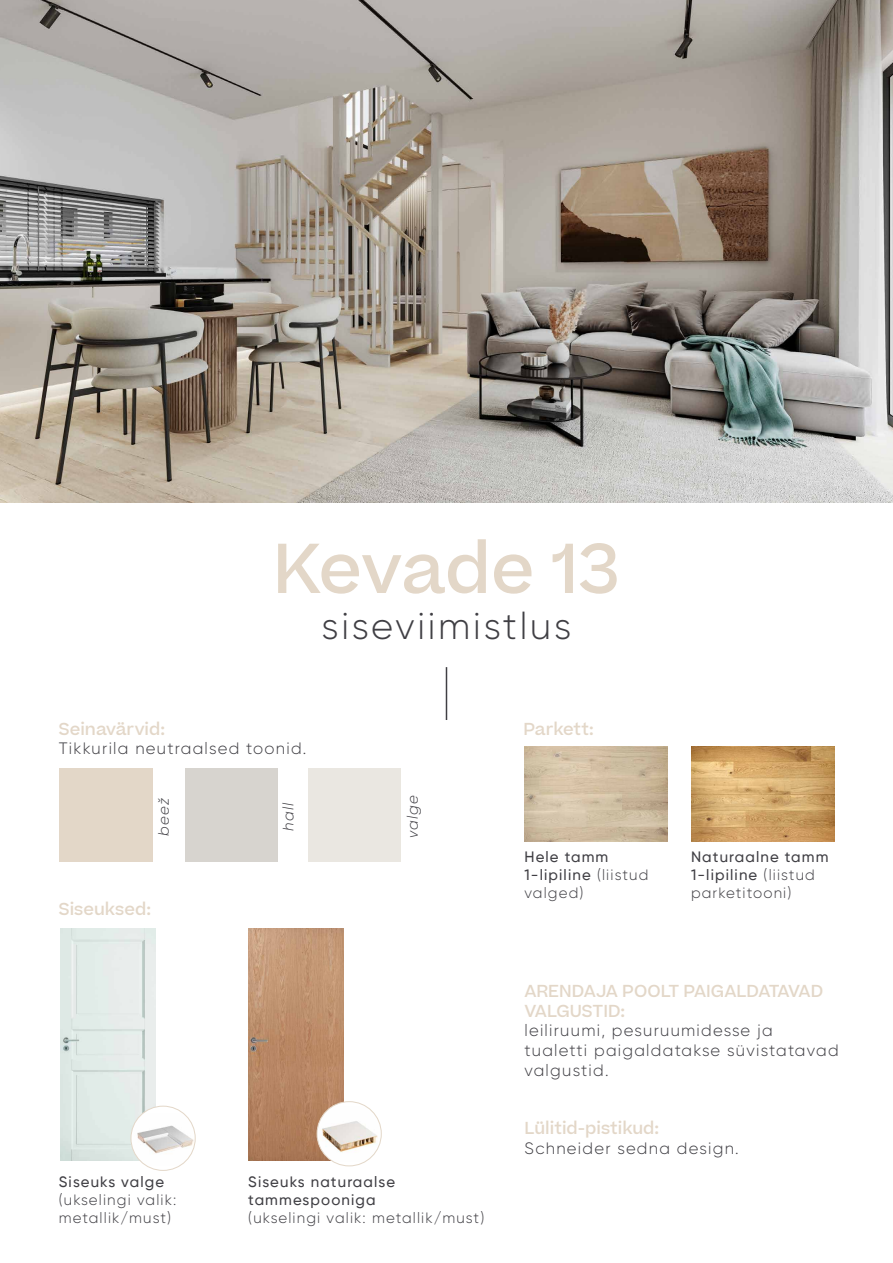
<style>
.page{position:relative;width:893px;height:1263px;background:#fff}
.page>*{position:absolute;margin:0;border:0;box-sizing:border-box;transform-origin:0 0}
.t1{font:500 67.5px "Beatrice";letter-spacing:-.005em;color:#e3d7c8}
.t2{font:300 37.5px "Gilroy";letter-spacing:.075em;color:#403f44}
.t3{font:300 16.5px/19.8px "Gilroy";letter-spacing:.075em;color:#403f44}
.t4{font:500 16.5px/19.8px "Beatrice";color:#e3d7c8}
.t5{font:500 15px/18px "Gilroy";letter-spacing:.075em;color:#403f44}
.t6{font:300 15px/18px "Gilroy";letter-spacing:.075em;color:#403f44}
.t7{font:italic 300 15px "Gilroy";letter-spacing:.075em;color:#403f44}
.s1{font-weight:300}
</style>
<div class="page">
<img style="left:0;top:0;width:893px;height:502px">
<hr style="left:446px;top:667px;width:1px;height:53px;background:#403f44">
<img style="left:524px;top:746px;width:144px;height:96px">
<img style="left:691px;top:746px;width:143px;height:96px">
<img style="left:61px;top:928px;width:95px;height:232px">
<img style="left:248px;top:928px;width:96px;height:232px">
<svg style="left:131px;top:1106px;width:53px;height:64px"></svg>
<img style="left:131px;top:1113px;width:64px;height:52px">
<div style="left:131px;top:1106px;width:65px;height:65px;border:1px solid #e3d7c8;border-radius:50%"></div>
<svg style="left:317px;top:1102px;width:50px;height:64px"></svg>
<img style="left:317px;top:1106px;width:64px;height:55px">
<div style="left:317px;top:1101px;width:65px;height:65px;border:1px solid #e3d7c8;border-radius:50%"></div>
<h1 class="t1" style="left:273px;top:524px;width:349px">Kevade 13</h1>
<h2 class="t2" style="left:322px;top:603px;width:251px">siseviimistlus</h2>
<p class="t4" style="left:59px;top:719px;width:108px">Seinavärvid:</p>
<p class="t3" style="left:59px;top:738px;width:249px">Tikkurila neutraalsed toonid.</p>
<p class="t4" style="left:523px;top:719px;width:72px">Parkett:</p>
<p class="t7" style="left:154px;top:835px;width:39px;rotate:-90deg">beež</p>
<p class="t7" style="left:403px;top:838px;width:44px;rotate:-90deg">valge</p>
<p class="t7" style="left:279px;top:831px;width:29px;rotate:-90deg">hall</p>
<p class="t4" style="left:59px;top:899px;width:94px">Siseuksed:</p>
<p class="t5" style="left:59px;top:1173px;width:107px">Siseuks valge</p>
<p class="t6" style="left:59px;top:1190px;width:119px">(ukselingi valik: metallik/must)</p>
<p class="t5" style="left:248px;top:1173px;width:148px">Siseuks naturaalse tammespooniga</p>
<p class="t6" style="left:248px;top:1208px;width:237px">(ukselingi valik: metallik/must)</p>
<p class="t5" style="left:524px;top:848px;width:125px">Hele tamm<br>1-lipiline <span class="s1">(liistud valged)</span></p>
<p class="t5" style="left:691px;top:848px;width:139px">Naturaalne tamm<br>1-lipiline <span class="s1">(liistud parketitooni)</span></p>
<p class="t4" style="left:524px;top:981px;width:300px">ARENDAJA POOLT PAIGALDATAVAD<br>VALGUSTID:</p>
<p class="t3" style="left:524px;top:1020px;width:316px">leiliruumi, pesuruumidesse ja tualetti paigaldatakse süvistatavad valgustid.</p>
<p class="t4" style="left:524px;top:1118px;width:136px">Lülitid-pistikud:</p>
<p class="t3" style="left:524px;top:1138px;width:216px">Schneider sedna design.</p>
</div>
